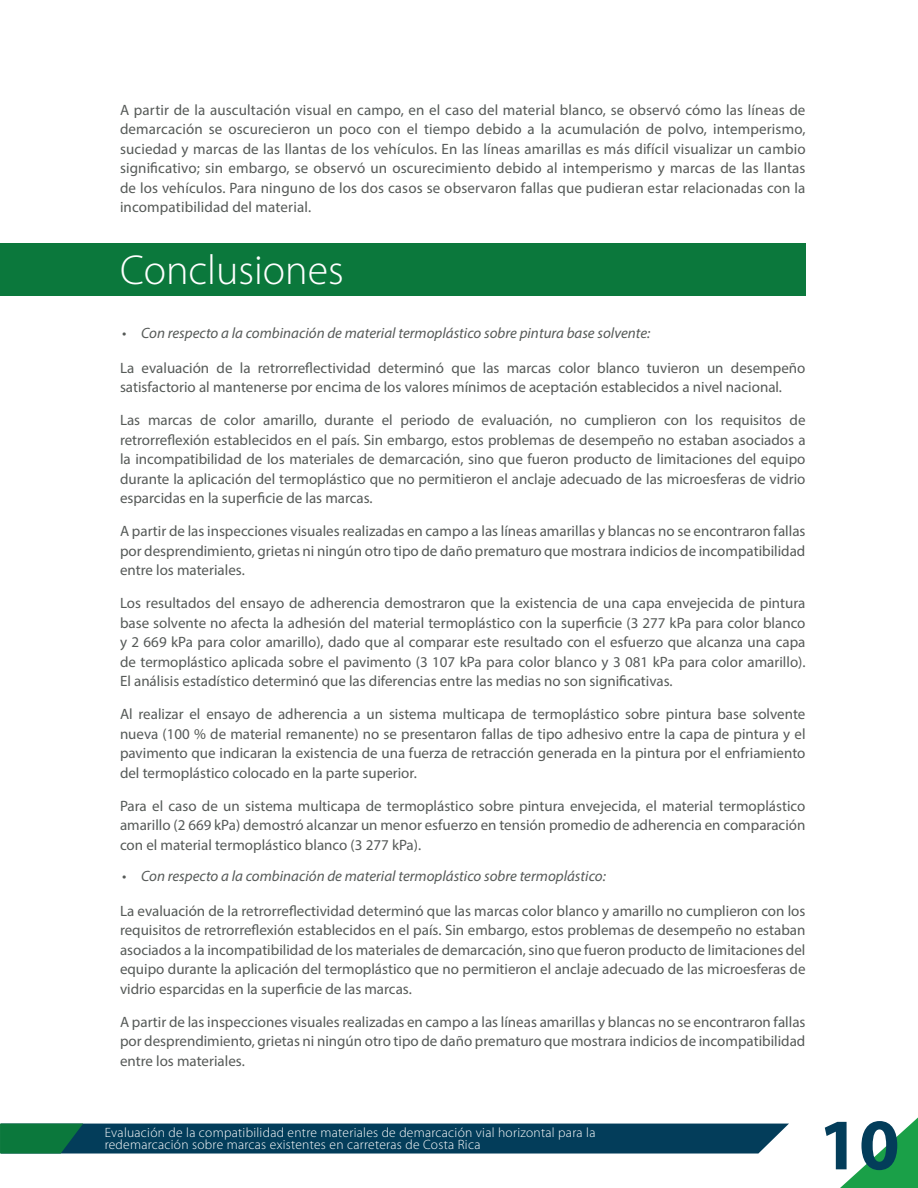
<style>
.page{position:relative;width:918px;height:1188px;background:#fff}
.page>*{position:absolute;margin:0;border:0;box-sizing:border-box;transform-origin:0 0}
.t1{font:700 73.05px "Myriad Pro";color:#033d5a}
.t2{font:300 42px "Myriad Pro";color:#fff}
.t3{font:15px/19.5px "Myriad Pro";color:#565a58;text-align:justify}
.t4{font:italic 15px "Myriad Pro";color:#565a58}
.t5{font:300 13.5px/12px "Myriad Pro";letter-spacing:.02em;color:#fff}
</style>
<div class="page">
<svg style="left:840px;top:1118px;width:78px;height:70px"></svg>
<svg style="left:0;top:1124px;width:789px;height:30px;background:#0c495d"></svg>
<div style="left:0;top:243px;width:806px;height:53px;background:#0b783c"></div>
<p class="t3" style="left:120px;top:100px;width:687px">A partir de la auscultación visual en campo, en el caso del material blanco, se observó cómo las líneas de demarcación se oscurecieron un poco con el tiempo debido a la acumulación de polvo, intemperismo, suciedad y marcas de las llantas de los vehículos. En las líneas amarillas es más difícil visualizar un cambio significativo; sin embargo, se observó un oscurecimiento debido al intemperismo y marcas de las llantas de los vehículos. Para ninguno de los dos casos se observaron fallas que pudieran estar relacionadas con la incompatibilidad del material.</p>
<h2 class="t2" style="left:120px;top:246px;width:225px">Conclusiones</h2>
<p class="t4" style="left:122px;top:324px;width:530px">• Con respecto a la combinación de material termoplástico sobre pintura base solvente:</p>
<p class="t3" style="left:120px;top:358px;width:687px">La evaluación de la retrorreflectividad determinó que las marcas color blanco tuvieron un desempeño satisfactorio al mantenerse por encima de los valores mínimos de aceptación establecidos a nivel nacional.</p>
<p class="t3" style="left:120px;top:410px;width:687px">Las marcas de color amarillo, durante el periodo de evaluación, no cumplieron con los requisitos de retrorreflexión establecidos en el país. Sin embargo, estos problemas de desempeño no estaban asociados a la incompatibilidad de los materiales de demarcación, sino que fueron producto de limitaciones del equipo durante la aplicación del termoplástico que no permitieron el anclaje adecuado de las microesferas de vidrio esparcidas en la superficie de las marcas.</p>
<p class="t3" style="left:120px;top:521px;width:687px">A partir de las inspecciones visuales realizadas en campo a las líneas amarillas y blancas no se encontraron fallas por desprendimiento, grietas ni ningún otro tipo de daño prematuro que mostrara indicios de incompatibilidad entre los materiales.</p>
<p class="t3" style="left:120px;top:593px;width:687px">Los resultados del ensayo de adherencia demostraron que la existencia de una capa envejecida de pintura base solvente no afecta la adhesión del material termoplástico con la superficie (3 277 kPa para color blanco y 2 669 kPa para color amarillo), dado que al comparar este resultado con el esfuerzo que alcanza una capa de termoplástico aplicada sobre el pavimento (3 107 kPa para color blanco y 3 081 kPa para color amarillo).<br>El análisis estadístico determinó que las diferencias entre las medias no son significativas.</p>
<p class="t3" style="left:120px;top:704px;width:687px">Al realizar el ensayo de adherencia a un sistema multicapa de termoplástico sobre pintura base solvente nueva (100 % de material remanente) no se presentaron fallas de tipo adhesivo entre la capa de pintura y el pavimento que indicaran la existencia de una fuerza de retracción generada en la pintura por el enfriamiento del termoplástico colocado en la parte superior.</p>
<p class="t3" style="left:120px;top:796px;width:687px">Para el caso de un sistema multicapa de termoplástico sobre pintura envejecida, el material termoplástico amarillo (2 669 kPa) demostró alcanzar un menor esfuerzo en tensión promedio de adherencia en comparación con el material termoplástico blanco (3 277 kPa).</p>
<p class="t4" style="left:122px;top:867px;width:485px">• Con respecto a la combinación de material termoplástico sobre termoplástico:</p>
<p class="t3" style="left:120px;top:901px;width:687px">La evaluación de la retrorreflectividad determinó que las marcas color blanco y amarillo no cumplieron con los requisitos de retrorreflexión establecidos en el país. Sin embargo, estos problemas de desempeño no estaban asociados a la incompatibilidad de los materiales de demarcación, sino que fueron producto de limitaciones del equipo durante la aplicación del termoplástico que no permitieron el anclaje adecuado de las microesferas de vidrio esparcidas en la superficie de las marcas.</p>
<p class="t3" style="left:120px;top:1012px;width:687px">A partir de las inspecciones visuales realizadas en campo a las líneas amarillas y blancas no se encontraron fallas por desprendimiento, grietas ni ningún otro tipo de daño prematuro que mostrara indicios de incompatibilidad entre los materiales.</p>
<p class="t5" style="left:105px;top:1126px;width:492px">Evaluación de la compatibilidad entre materiales de demarcación vial horizontal para la redemarcación sobre marcas existentes en carreteras de Costa Rica</p>
<h1 class="t1" style="left:819px;top:1097px;width:83px">10</h1>
</div>
